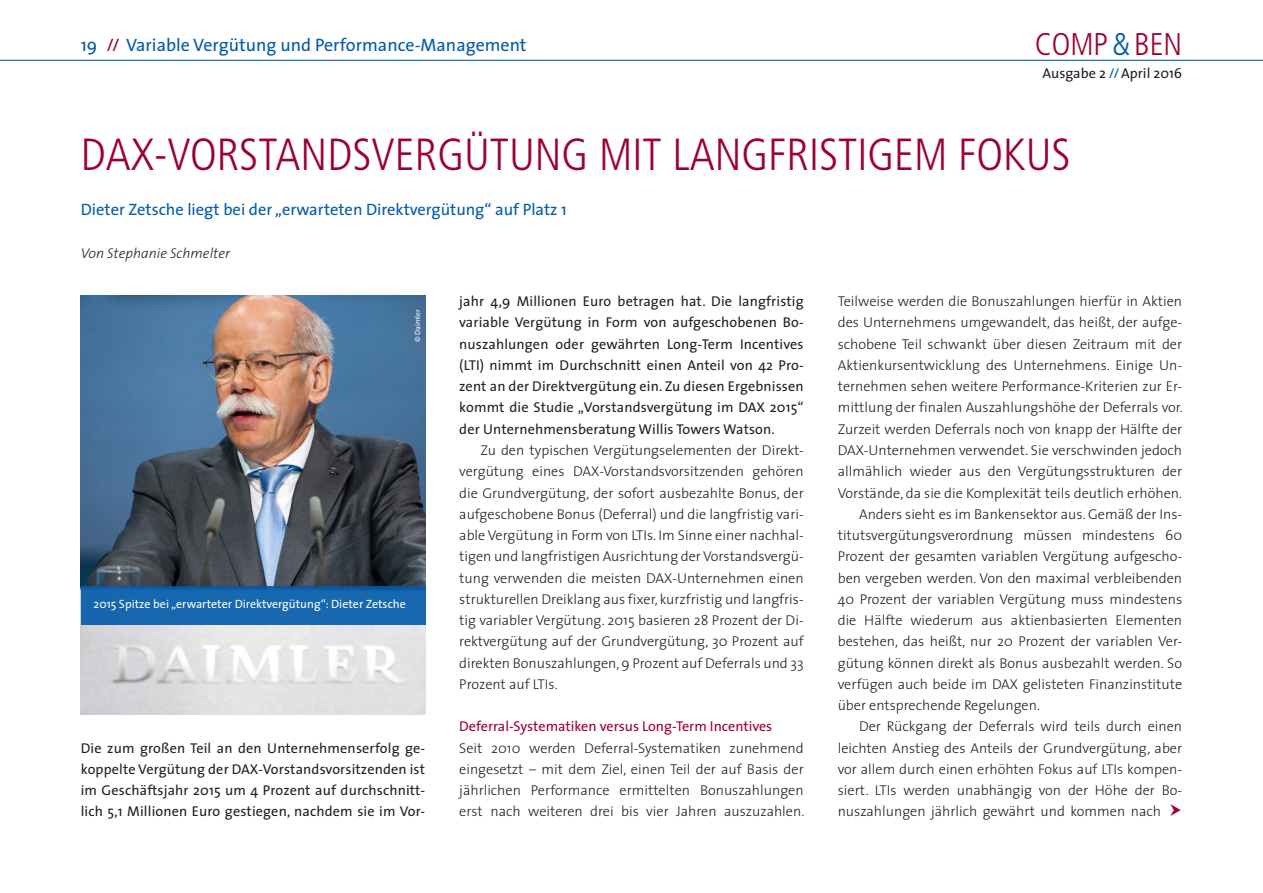
<style>
.page{position:relative;width:1263px;height:893px;background:#fff}
.page>*{position:absolute;margin:0;border:0;box-sizing:border-box;transform-origin:0 0}
.Titel_1{font:300 condensed 45px "Frutiger LT Std";color:#9e0131}
.t1{font:300 condensed 31.35px "Frutiger LT Std";color:#9e0131}
.Seitentitel{font:18px "The Sans";color:#015aaa}
.Titel_2{font:16.5px "The Sans";color:#015aaa}
.Bodytext{font:300 14.25px/21.3px "The Sans";color:#231f20;text-align:justify}
.Bodytext_ohne_Einzug{font:300 14.25px/21.3px "The Sans";color:#231f20;text-align:justify}
.Bodytext_ohne_Einzug-2{font:14.25px/21.3px "The Sans";letter-spacing:.01em;color:#231f20;text-align:justify}
.Titel_3{font:14.25px "The Sans";color:#9e0131}
.Autor{font:italic 300 14.25px "The Sans";color:#231f20}
.t2{font:12px "The Sans";color:#fff}
.Redakteur_UZ{font:7.5px "The Sans";color:#fff}
.s1{color:#9e0131}
.s2{color:#015aaa}
</style>
<div class="page">
<hr style="left:0;top:60px;width:1263px;height:1px;background:#015aaa">
<img style="left:81px;top:296px;width:344px;height:418px">
<div style="left:81px;top:587px;width:344px;height:38px;background:#1868b0"></div>
<p class="Seitentitel" style="left:81px;top:30px;width:447px">19 <span class="s1">//</span> Variable Vergütung und Performance-Management</p>
<h2 class="t1" style="left:1035px;top:26px;width:149px">COMP<span class="s2">&amp;</span>BEN</h2>
<p class="Bodytext_ohne_Einzug-2" style="left:1042px;top:63px;width:141px">Ausgabe 2 <span class="s2">//</span> April 2016</p>
<p class="Titel_1" style="left:81px;top:129px;width:991px">DAX-VORSTANDSVERGÜTUNG MIT LANGFRISTIGEM FOKUS</p>
<p class="Titel_2" style="left:81px;top:196px;width:487px">Dieter Zetsche liegt bei der „erwarteten Direktvergütung“ auf Platz 1</p>
<p class="Autor" style="left:81px;top:241px;width:151px">Von Stephanie Schmelter</p>
<p class="Redakteur_UZ" style="left:411px;top:342px;width:35px;rotate:-90deg">© Daimler</p>
<p class="t2" style="left:94px;top:594px;width:314px">2015 Spitze bei „erwarteter Direktvergütung“: Dieter Zetsche</p>
<p class="Bodytext_ohne_Einzug-2" style="left:81px;top:737px;width:346px">Die zum großen Teil an den Unternehmenserfolg ge&shy;koppelte Vergütung der DAX-Vorstandsvorsitzenden ist im Geschäftsjahr 2015 um 4 Prozent auf durchschnitt&shy;lich 5,1 Millionen Euro gestiegen, nachdem sie im Vor-</p>
<p class="Bodytext_ohne_Einzug-2" style="left:459px;top:290px;width:346px">jahr 4,9 Millionen Euro betragen hat. Die langfristig variable Vergütung in Form von aufgeschobenen Bo&shy;nuszahlungen oder gewährten Long-Term Incentives (LTI) nimmt im Durchschnitt einen Anteil von 42 Pro&shy;zent an der Direktvergütung ein. Zu diesen Ergebnissen kommt die Studie „Vorstandsvergütung im DAX 2015“ der Unternehmensberatung Willis Towers Watson.</p>
<p class="Bodytext" style="left:459px;top:439px;width:346px;text-indent:21px">Zu den typischen Vergütungselementen der Direkt&shy;vergütung eines DAX-Vorstandsvorsitzenden gehören die Grundvergütung, der sofort ausbezahlte Bonus, der aufgeschobene Bonus (Deferral) und die langfristig vari&shy;able Vergütung in Form von LTIs. Im Sinne einer nachhal&shy;tigen und langfristigen Ausrichtung der Vorstandsvergü&shy;tung verwenden die meisten DAX-Unternehmen einen strukturellen Dreiklang aus fixer, kurzfristig und langfris&shy;tig variabler Vergütung. 2015 basieren 28 Prozent der Di&shy;rektvergütung auf der Grundvergütung, 30 Prozent auf direkten Bonuszahlungen, 9 Prozent auf Deferrals und 33<br>Prozent auf LTIs.</p>
<p class="Titel_3" style="left:459px;top:715px;width:315px">Deferral-Systematiken versus Long-Term Incentives</p>
<p class="Bodytext_ohne_Einzug" style="left:459px;top:737px;width:347px">Seit 2010 werden Deferral-Systematiken zunehmend eingesetzt – mit dem Ziel, einen Teil der auf Basis der jährlichen Performance ermittelten Bonuszahlungen erst nach weiteren drei bis vier Jahren auszuzahlen.</p>
<p class="Bodytext_ohne_Einzug" style="left:838px;top:290px;width:346px">Teilweise werden die Bonuszahlungen hierfür in Aktien des Unternehmens umgewandelt, das heißt, der aufge&shy;schobene Teil schwankt über diesen Zeitraum mit der Aktienkursentwicklung des Unternehmens. Einige Un&shy;ternehmen sehen weitere Performance-Kriterien zur Er&shy;mittlung der finalen Auszahlungshöhe der Deferrals vor.<br>Zurzeit werden Deferrals noch von knapp der Hälfte der DAX-Unternehmen verwendet. Sie verschwinden jedoch allmählich wieder aus den Vergütungsstrukturen der Vorstände, da sie die Komplexität teils deutlich erhöhen.</p>
<p class="Bodytext" style="left:838px;top:503px;width:346px;text-indent:21px">Anders sieht es im Bankensektor aus. Gemäß der Ins&shy;titutsvergütungsverordnung müssen mindestens 60<br>Prozent der gesamten variablen Vergütung aufgescho&shy;ben vergeben werden. Von den maximal verbleibenden 40 Prozent der variablen Vergütung muss mindestens die Hälfte wiederum aus aktienbasierten Elementen bestehen, das heißt, nur 20 Prozent der variablen Ver&shy;gütung können direkt als Bonus ausbezahlt werden. So verfügen auch beide im DAX gelisteten Finanzinstitute über entsprechende Regelungen.</p>
<p class="Bodytext" style="left:838px;top:715px;width:346px;text-indent:21px">Der Rückgang der Deferrals wird teils durch einen leichten Anstieg des Anteils der Grundvergütung, aber vor allem durch einen erhöhten Fokus auf LTIs kompen&shy;siert. LTIs werden unabhängig von der Höhe der Bo&shy;nuszahlungen jährlich gewährt und kommen nach</p>
</div>
